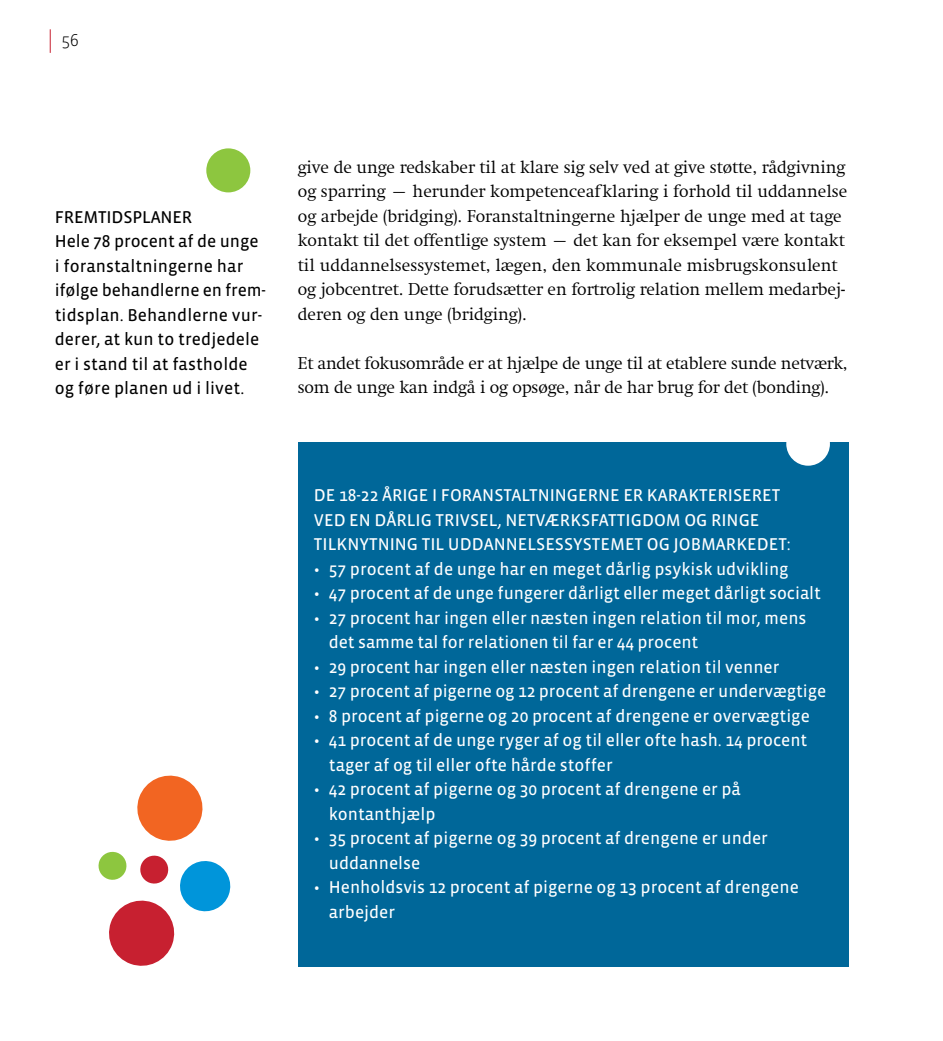
<style>
.page{position:relative;width:943px;height:1041px;background:#fff}
.page>*{position:absolute;margin:0;border:0;box-sizing:border-box;transform-origin:0 0}
.t1{font:17.5px/24.5px "Vista Sans Reg";color:#fff}
.t2{font:300 17.5px/24.5px "Swift LT Pro";color:#000}
.t3{font:17.5px/24.5px "Vista Sans Reg";letter-spacing:-.005em;color:#000}
.t4{font:300 17.5px "Vista Sans";color:#000}
</style>
<div class="page">
<svg style="left:50px;top:29px;width:1px;height:24px"></svg>
<div style="left:206px;top:148px;width:44px;height:44px;background:#8dc63f;border-radius:50%"></div>
<div style="left:298px;top:442px;width:550px;height:525px;background:#006799"></div>
<div style="left:786px;top:422px;width:44px;height:44px;background:#fff;border-radius:50%"></div>
<svg style="left:98px;top:775px;width:133px;height:191px"></svg>
<p class="t4" style="left:61px;top:31px;width:19px">56</p>
<p class="t3" style="left:55px;top:205px;width:213px">Fremti dsplaner<br>Hele 78 procent af de unge i foranstaltningerne har ifølge behandlerne en frem&shy;tidsplan. Behandlerne vur&shy;derer, at kun to tredjedele er i stand til at fastholde og føre planen ud i livet.</p>
<p class="t2" style="left:298px;top:155px;width:551px">give de unge redskaber til at klare sig selv ved at give støtte, rådgivning og sparring – herunder kompetenceafklaring i forhold til uddannelse og arbejde (bridging). Foranstaltningerne hjælper de unge med at tage kontakt til det offentlige system – det kan for eksempel være kontakt til uddannelsessystemet, lægen, den kommunale misbrugskonsulent og jobcentret. Dette forudsætter en fortrolig relation mellem medarbej&shy;deren og den unge (bridging).</p>
<p class="t2" style="left:298px;top:351px;width:551px">Et andet fokusområde er at hjælpe de unge til at etablere sunde netværk, som de unge kan indgå i og opsøge, når de har brug for det (bonding).</p>
<p class="t1" style="left:314px;top:483px;width:468px">D e 18-22 årige i foranstaltningerne er karakteriseret ved en dårli g trivse</p>
<p class="t1" style="left:314px;top:508px;width:444px;text-indent:175px">l, netværksfattigdom og ri nge ti lknytni ng ti l u ddannelsess</p>
<p class="t1" style="left:573px;top:532px;width:219px">ystemet og jobmarkedet:</p>
<p class="t1" style="left:314px;top:557px;width:476px">• 57 procent af de unge har en meget dårlig psykisk udvikling</p>
<p class="t1" style="left:314px;top:581px;width:508px">• 47 procent af de unge fungerer dårligt eller meget dårligt socialt</p>
<p class="t1" style="left:329px;top:606px;width:479px;text-indent:-15px">• 27 procent har ingen eller næsten ingen relation til mor, mens det samme tal for relationen til far er 44 procent</p>
<p class="t1" style="left:314px;top:655px;width:467px">• 29 procent har ingen eller næsten ingen relation til venner</p>
<p class="t1" style="left:314px;top:679px;width:514px">• 27 procent af pigerne og 12 procent af drengene er undervægtige</p>
<p class="t1" style="left:314px;top:704px;width:497px">• 8 procent af pigerne og 20 procent af drengene er overvægtige</p>
<p class="t1" style="left:329px;top:728px;width:480px;text-indent:-15px">• 41 procent af de unge ryger af og til eller ofte hash. 14 procent tager af og til eller ofte hårde stoffer</p>
<p class="t1" style="left:329px;top:777px;width:414px;text-indent:-15px">• 42 procent af pigerne og 30 procent af drengene er på kontanthjælp</p>
<p class="t1" style="left:329px;top:826px;width:441px;text-indent:-15px">• 35 procent af pigerne og 39 procent af drengene er under uddannelse</p>
<p class="t1" style="left:329px;top:875px;width:472px;text-indent:-15px">• Henholdsvis 12 procent af pigerne og 13 procent af drengene arbejder</p>
</div>
